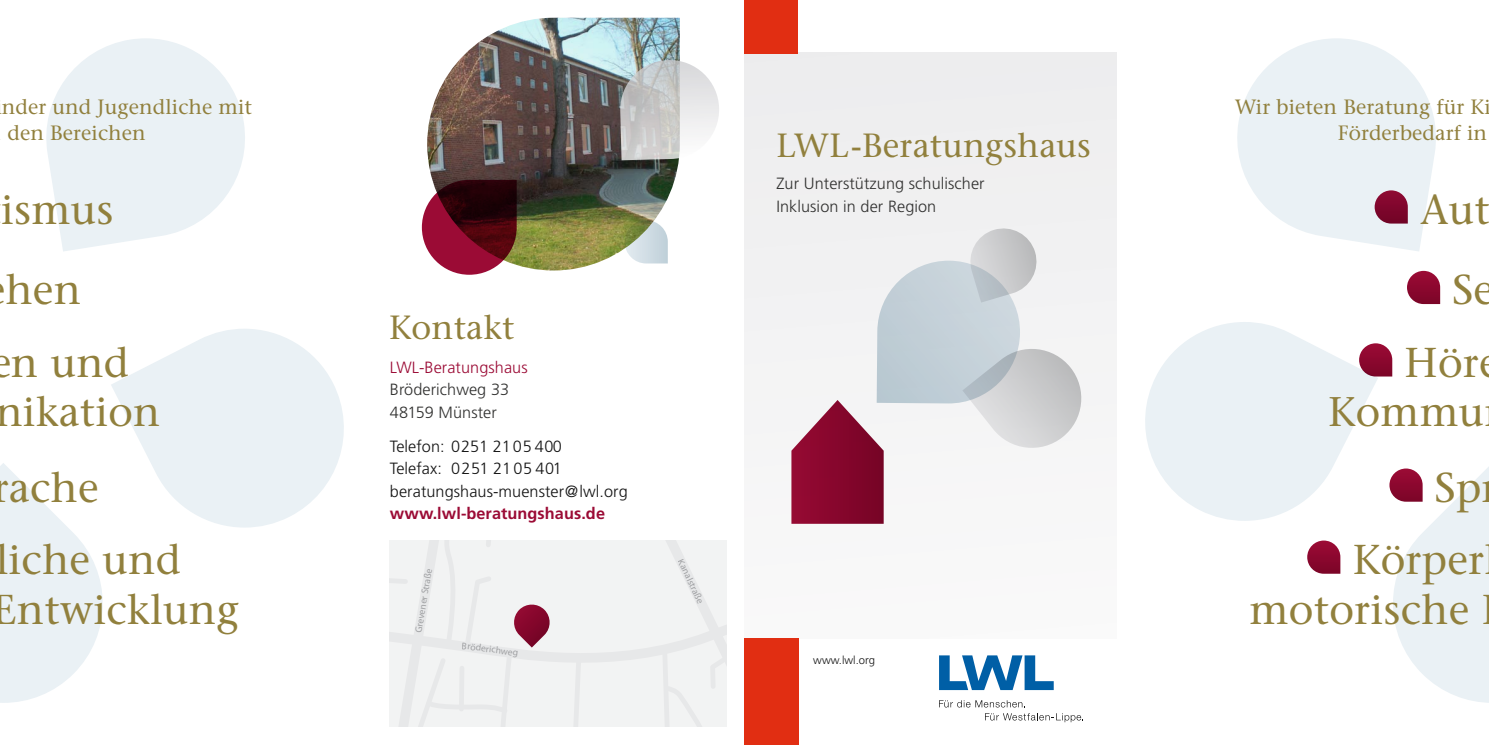
<style>
.page{position:relative;width:1489px;height:745px;background:#fff}
.page>*{position:absolute;margin:0;border:0;box-sizing:border-box;transform-origin:0 0}
.t1{font:41.62px/80.4px "Stone Serif";letter-spacing:.005em;color:#91803d}
.t2{font:41.25px "Stone Serif";letter-spacing:.005em;color:#91803d}
.t3{font:33.5px "Stone Serif";letter-spacing:.005em;color:#91803d}
.t4{font:20.62px/26.2px "Stone Serif";letter-spacing:.005em;color:#91803d}
.t5{font:300 16.25px/22.5px "Frutiger CE";letter-spacing:.005em;color:#313130}
.t6{font:300 16.25px/22.5px "Frutiger CE";letter-spacing:.005em;color:#141414}
.t7{font:700 16.25px "Frutiger CE";letter-spacing:.005em;color:#9b0b35}
.t8{font:300 16.25px "Frutiger CE";letter-spacing:.005em;color:#9b0b35}
.t9{font:300 11.25px "Frutiger CE";color:#141414}
.t10{font:9.62px "Myriad Pro";color:#808184}
</style>
<div class="page">
<div style="left:744px;top:53px;width:372px;height:584px;background:#f0f0f1"></div>
<div style="left:744px;top:0;width:54px;height:53px;background:#e12e12"></div>
<div style="left:744px;top:638px;width:54px;height:106px;background:#e12e12"></div>
<svg style="left:939px;top:655px;width:114px;height:34px"></svg>
<svg style="left:939px;top:700px;width:144px;height:21px"></svg>
<svg style="left:791px;top:228px;width:291px;height:295px"></svg>
<svg style="left:0;top:463px;width:103px;height:239px"></svg>
<svg style="left:111px;top:329px;width:233px;height:198px;fill:#eaf1f5"></svg>
<svg style="left:46px;top:38px;width:199px;height:213px;fill:#eaf1f5"></svg>
<svg style="left:1237px;top:38px;width:199px;height:213px;fill:#eaf1f5"></svg>
<svg style="left:1145px;top:322px;width:232px;height:198px;fill:#eaf1f5"></svg>
<svg style="left:1358px;top:343px;width:34px;height:33px"></svg>
<svg style="left:1389px;top:468px;width:99px;height:234px"></svg>
<svg style="left:1307px;top:540px;width:33px;height:33px"></svg>
<svg style="left:1374px;top:190px;width:33px;height:33px"></svg>
<svg style="left:1407px;top:271px;width:32px;height:33px"></svg>
<img style="left:427px;top:18px;width:252px;height:252px">
<svg style="left:390px;top:540px;width:336px;height:185px"></svg>
<svg style="left:422px;top:180px;width:94px;height:94px;background:#712737"></svg>
<svg style="left:624px;top:220px;width:43px;height:43px;background:#bbc7b8"></svg>
<svg style="left:619px;top:59px;width:100px;height:101px"></svg>
<p class="t4" style="left:2px;top:93px;width:252px">nder und Jugendliche mit den Bereichen</p>
<h1 class="t1" style="left:1px;top:168px;width:114px">ismus hen</h1>
<h1 class="t1" style="left:-10px;top:321px;width:140px">en und</h1>
<h2 class="t2" style="left:-5px;top:386px;width:166px">nikation</h2>
<h1 class="t1" style="left:-8px;top:450px;width:190px;line-height:71.9px">rache liche und</h1>
<h1 class="t1" style="left:-7px;top:568px;width:247px">Entwicklung</h1>
<h3 class="t3" style="left:389px;top:307px;width:127px">Kontakt</h3>
<p class="t8" style="left:390px;top:357px;width:139px">LWL-Beratungshaus</p>
<p class="t5" style="left:390px;top:378px;width:121px">Bröderichweg 33<br>48159 Münster</p>
<p class="t6" style="left:390px;top:434px;width:239px">Telefon: 0251 2105 400<br>Telefax: 0251 2105 401 beratungshaus-muenster@lwl.org</p>
<p class="t7" style="left:390px;top:503px;width:216px">www.lwl-beratungshaus.de</p>
<p class="t10" style="left:412px;top:631px;width:66px;rotate:-80deg">Grevener Straße</p>
<p class="t10" style="left:463px;top:639px;width:58px;rotate:7deg">Bröderichweg</p>
<p class="t10" style="left:686px;top:557px;width:49px;rotate:64deg">Kanalstraße</p>
<h3 class="t3" style="left:776px;top:125px;width:316px">LWL-Beratungshaus</h3>
<p class="t5" style="left:776px;top:172px;width:210px">Zur Unterstützung schulischer<br>Inklusion in der Region</p>
<p class="t9" style="left:813px;top:653px;width:63px">www.lwl.org</p>
<p class="t4" style="left:1234px;top:93px;width:257px;text-align:right">Wir bieten Beratung für Ki<br>Förderbedarf in</p>
<h1 class="t1" style="left:1419px;top:168px;width:75px;text-align:right">Aut<br>Se</h1>
<h1 class="t1" style="left:1404px;top:321px;width:76px">Hör</h1>
<h2 class="t2" style="left:1327px;top:386px;width:158px">Kommu</h2>
<h1 class="t1" style="left:1352px;top:450px;width:133px;line-height:72px;text-align:right">Sp<br>Körper</h1>
<h1 class="t1" style="left:1249px;top:568px;width:221px">motorische</h1>
</div>
